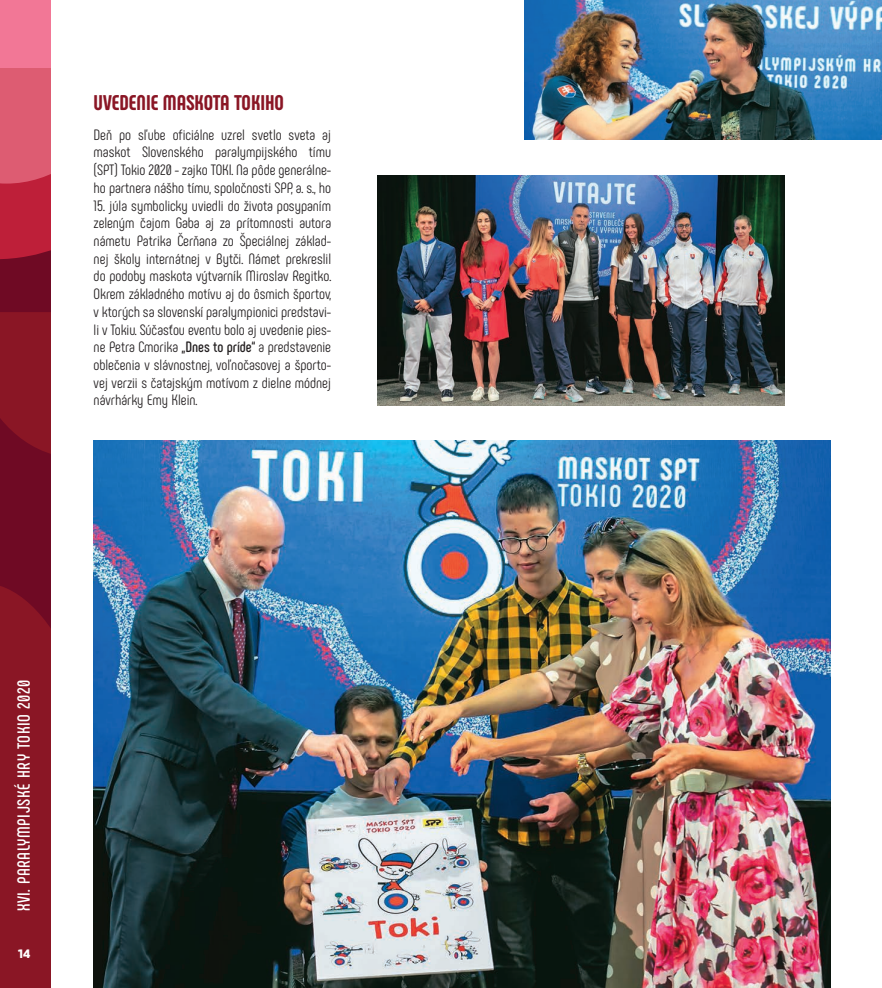
<style>
.page{position:relative;width:882px;height:988px;background:#fff}
.page>*{position:absolute;margin:0;border:0;box-sizing:border-box;transform-origin:0 0}
.t1{font:800 21.25px "Phenomena";color:#8a1625}
.t2{font:700 17.5px "Phenomena";letter-spacing:.035em;color:#fff}
.t3{font:15px/17.8px "Phenomena";color:#231f20;text-align:justify}
.t4{font:800 11.88px "Skoda Pro";color:#fff}
.s1{font-weight:700}
</style>
<div class="page">
<div style="left:0;top:0;width:51px;height:988px;background:#6f0a24"></div>
<div style="left:0;top:184px;width:51px;height:75px;background:#be1f39"></div>
<div style="left:0;top:68px;width:51px;height:116px;background:#dd5c72"></div>
<div style="left:0;top:586px;width:51px;height:402px;background:#8a1625"></div>
<div style="left:0;top:0;width:52px;height:68px;background:#f27796"></div>
<svg style="left:0;top:312px;width:51px;height:142px;background:#871424"></svg>
<div style="left:51px;top:0;width:831px;height:988px;background:#fff"></div>
<img style="left:94px;top:441px;width:737px;height:547px">
<img style="left:525px;top:0;width:357px;height:140px">
<img style="left:377px;top:175px;width:408px;height:230px">
<h1 class="t1" style="left:94px;top:91px;width:192px">UVEDENIE MASKOTA TOKIHO</h1>
<p class="t3" style="left:94px;top:127px;width:239px">Deň po sľube oficiálne uzrel svetlo sveta aj maskot Slovenského paralympijského tímu (SPT) Tokio 2020 - zajko TOKI. Na pôde generálne&shy;ho partnera nášho tímu, spoločnosti SPP, a. s., ho</p>
<p class="t3" style="left:94px;top:198px;width:239px">15. júla symbolicky uviedli do života posypaním zeleným čajom Gaba aj za prítomnosti autora námetu Patrika Čerňana zo Špeciálnej základ&shy;nej školy internátnej v Bytči. Námet prekreslil do podoby maskota výtvarník Miroslav Regitko.<br>Okrem základného motívu aj do ôsmich športov, v ktorých sa slovenskí paralympionici predstavi&shy;li v Tokiu. Súčasťou eventu bolo aj uvedenie pies&shy;ne Petra Cmorika <span class="s1">„„Dnes to príde“</span> a predstavenie oblečenia v slávnostnej, voľnočasovej a športo&shy;vej verzii s čatajským motívom z dielne módnej návrhárky Emy Klein.</p>
<p class="t2" style="left:17px;top:911px;width:233px;rotate:-90deg">XVI. PARALYMPIJSKÉ HRY TOKIO 2020</p>
<p class="t4" style="left:18px;top:946px;width:14px">14</p>
</div>
